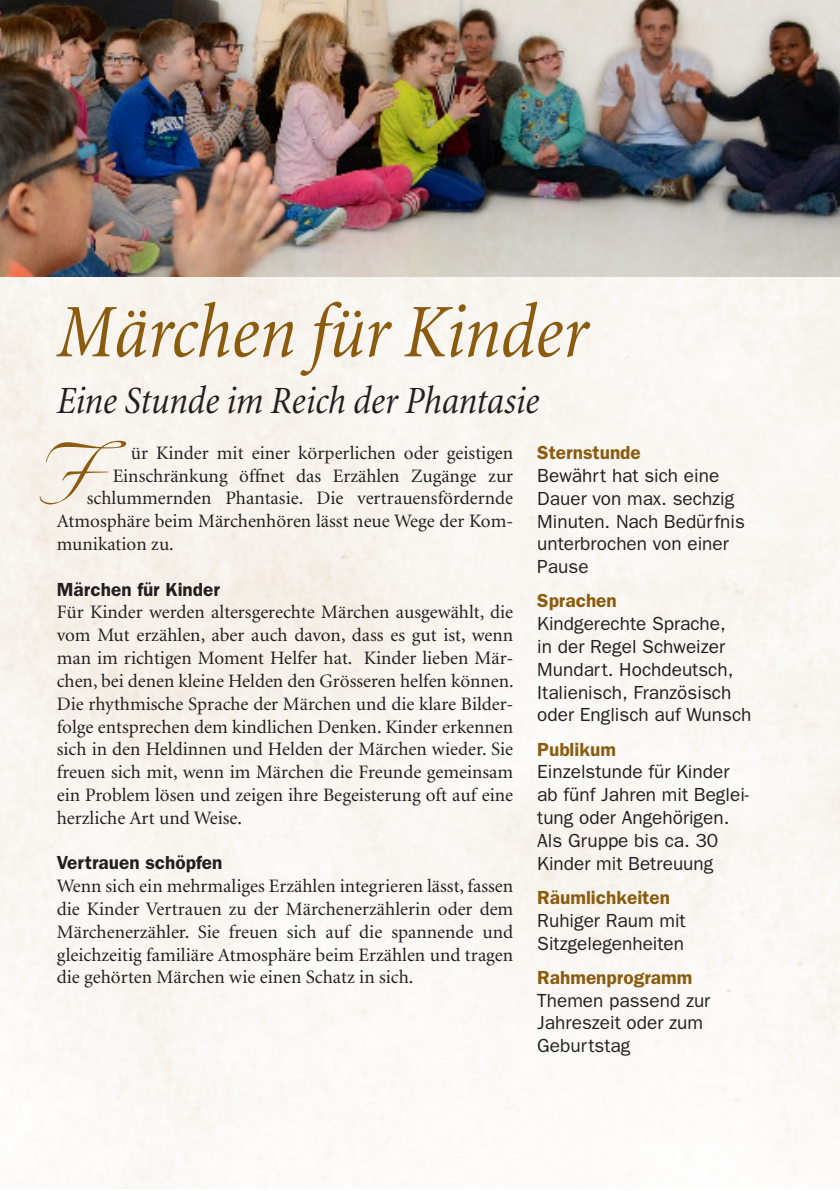
<style>
.page{position:relative;width:840px;height:1191px;background:#fff}
.page>*{position:absolute;margin:0;border:0;box-sizing:border-box;transform-origin:0 0}
.t1{font:italic condensed 77px "Minion";letter-spacing:-.005em;color:#8b5c0e}
.t2{font:italic condensed 39.2px "Minion";letter-spacing:-.005em;color:#231f20}
.t3{font:19px/22.8px "Minion";color:#231f20;text-align:justify}
.t4{font:19px/22.8px "Franklin Gothic";color:#231f20}
.t5{font:600 19px "Franklin Gothic";color:#8b5c0e}
.t6{font:600 19px "Franklin Gothic";color:#231f20}
</style>
<div class="page">
<img style="left:0;top:276px;width:839px;height:912px">
<img style="left:0;top:0;width:839px;height:276px">
<svg style="left:40px;top:441px;width:86px;height:63px"></svg>
<h1 class="t1" style="left:57px;top:292px;width:532px">Märchen für Kinder</h1>
<h2 class="t2" style="left:57px;top:380px;width:484px">Eine Stunde im Reich der Phantasie</h2>
<p class="t3" style="left:131px;top:442px;width:384px">ür Kinder mit einer körperlichen oder geistigen</p>
<p class="t3" style="left:113px;top:465px;width:402px">Einschränkung öffnet das Erzählen Zugänge zur</p>
<p class="t3" style="left:87px;top:487px;width:427px">schlummernden Phantasie. Die vertrauensfördernde</p>
<p class="t3" style="left:57px;top:510px;width:458px">Atmosphäre beim Märchenhören lässt neue Wege der Kom-</p>
<p class="t3" style="left:57px;top:533px;width:118px">munikation zu.</p>
<p class="t6" style="left:57px;top:578px;width:164px">Märchen für Kinder</p>
<p class="t3" style="left:57px;top:601px;width:458px">Für Kinder werden altersgerechte Märchen ausgewählt, die vom Mut erzählen, aber auch davon, dass es gut ist, wenn man im richtigen Moment Helfer hat. Kinder lieben Mär&shy;chen, bei denen kleine Helden den Grösseren helfen können.<br>Die rhythmische Sprache der Märchen und die klare Bilder&shy;folge entsprechen dem kindlichen Denken. Kinder erkennen sich in den Heldinnen und Helden der Märchen wieder. Sie freuen sich mit, wenn im Märchen die Freunde gemeinsam ein Problem lösen und zeigen ihre Begeisterung oft auf eine herzliche Art und Weise.</p>
<p class="t6" style="left:57px;top:851px;width:167px">Vertrauen schöpfen</p>
<p class="t3" style="left:57px;top:875px;width:458px">Wenn sich ein mehrmaliges Erzählen integrieren lässt, fassen die Kinder Vertrauen zu der Märchenerzählerin oder dem Märchenerzähler. Sie freuen sich auf die spannende und gleichzeitig familiäre Atmosphäre beim Erzählen und tragen die gehörten Märchen wie einen Schatz in sich.</p>
<p class="t5" style="left:537px;top:441px;width:105px">Sternstunde</p>
<p class="t4" style="left:537px;top:464px;width:209px">Bewährt hat sich eine<br>Dauer von max. sechzig<br>Minuten. Nach Bedürfnis unterbrochen von einer<br>Pause</p>
<p class="t5" style="left:537px;top:589px;width:81px">Sprachen</p>
<p class="t4" style="left:537px;top:612px;width:215px">Kindgerechte Sprache,<br>in der Regel Schweizer<br>Mundart. Hochdeutsch,<br>Italienisch, Französisch oder Englisch auf Wunsch</p>
<p class="t5" style="left:537px;top:738px;width:80px">Publikum</p>
<p class="t4" style="left:537px;top:760px;width:213px">Einzelstunde für Kinder ab fünf Jahren mit Beglei&shy;tung oder Angehörigen.<br>Als Gruppe bis ca. 30<br>Kinder mit Betreuung</p>
<p class="t5" style="left:537px;top:886px;width:134px">Räumlichkeiten</p>
<p class="t4" style="left:537px;top:908px;width:150px">Ruhiger Raum mit<br>Sitzgelegenheiten</p>
<p class="t5" style="left:537px;top:966px;width:156px">Rahmenprogramm</p>
<p class="t4" style="left:537px;top:988px;width:174px">Themen passend zur<br>Jahreszeit oder zum<br>Geburtstag</p>
</div>
